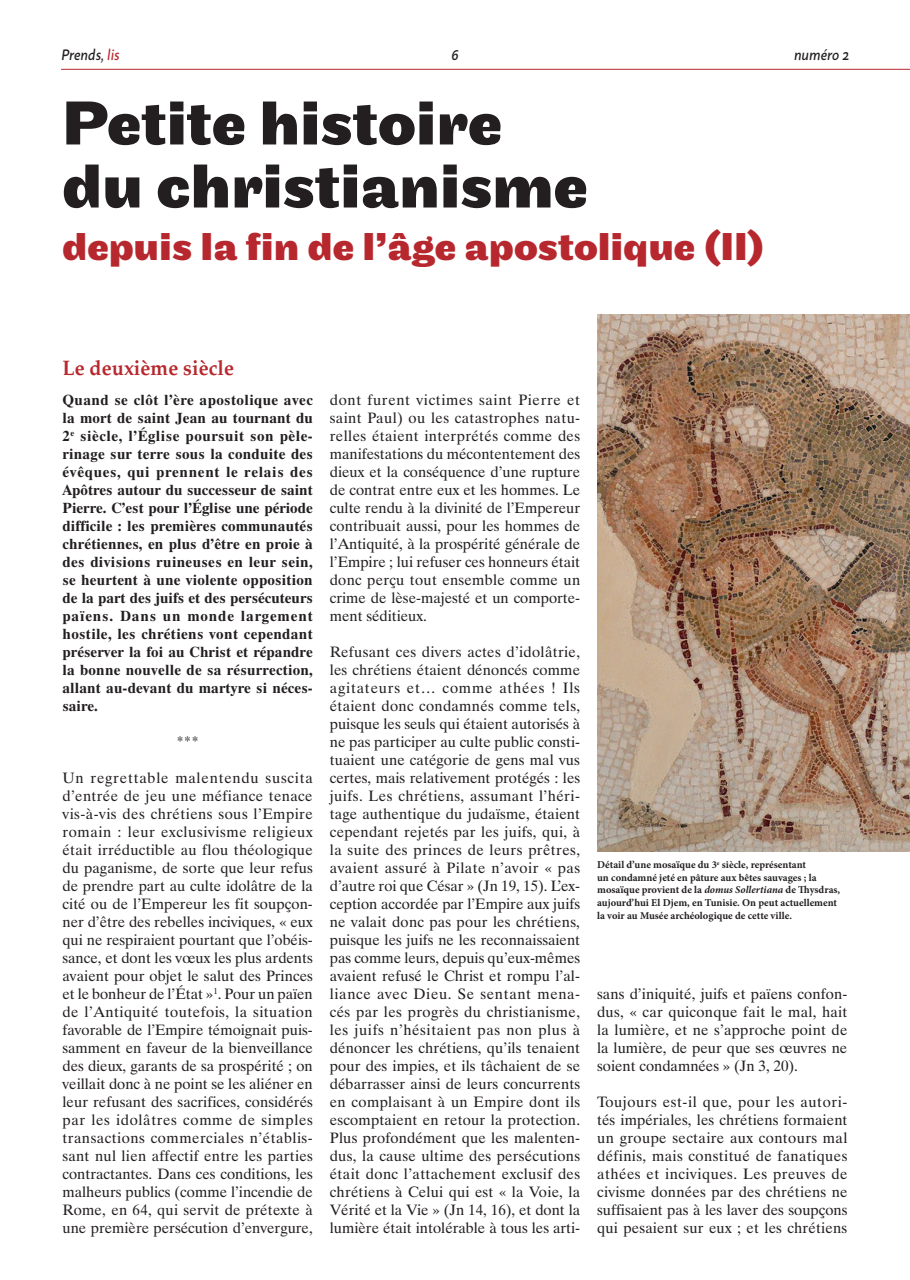
<style>
.page{position:relative;width:910px;height:1280px;background:#fff}
.page>*{position:absolute;margin:0;border:0;box-sizing:border-box;transform-origin:0 0}
.Titres{font:700 64.5px/63px "Maple";color:#231f20}
.Titres-2{font:700 40.5px "Maple";color:#b7282e}
.Titres_dans_textes{font:700 21px "Palatino";color:#b7282e;scale:.95 1}
.texte{font:15px/18px "Dutch 801 BT";color:#231f20;text-align:justify}
.texte-2{font:700 15px/18px "Dutch 801 BT";letter-spacing:.01em;color:#231f20;text-align:justify}
.t1{font:italic 500 15px "Macho";color:#231f20;scale:.95 1}
.t2{font:700 10.5px/12.6px "Minion Pro";color:#231f20}
.s1{color:#b7282e}
.s2{font-style:italic}
</style>
<div class="page">
<hr style="left:61px;top:69px;width:849px;height:1px;background:#b7282e">
<img style="left:597px;top:315px;width:313px;height:536px">
<p class="t1" style="left:61px;top:42px;width:63px">Prends, <span class="s1">lis</span></p>
<p class="t1" style="left:451px;top:42px;width:9px">6</p>
<p class="t1" style="left:794px;top:42px;width:59px">numéro 2</p>
<p class="Titres" style="left:63px;top:93px;width:527px">Petite histoire du christianisme</p>
<p class="Titres-2" style="left:63px;top:221px;width:703px">depuis la fin de l’âge apostolique (II)</p>
<p class="Titres_dans_textes" style="left:63px;top:356px;width:182px">Le deuxième siècle</p>
<p class="texte-2" style="left:63px;top:390px;width:252px">Quand se clôt l’ère apostolique avec la mort de saint Jean au tournant du 2<sup>e</sup> siècle, l’Église poursuit son pèle&shy;rinage sur terre sous la conduite des évêques, qui prennent le relais des Apôtres autour du successeur de saint Pierre. C’est pour l’Église une période difficile : les premières communautés chrétiennes, en plus d’être en proie à des divisions ruineuses en leur sein, se heurtent à une violente opposition de la part des juifs et des persécuteurs païens. Dans un monde largement hostile, les chrétiens vont cependant préserver la foi au Christ et répandre la bonne nouvelle de sa résurrection, allant au-devant du martyre si néces&shy;saire.</p>
<p class="texte" style="left:176px;top:732px;width:24px">***</p>
<p class="texte" style="left:63px;top:768px;width:252px">Un regrettable malentendu suscita d’entrée de jeu une méfiance tenace vis-à-vis des chrétiens sous l’Empire romain : leur exclusivisme religieux était irréductible au flou théologique du paganisme, de sorte que leur refus de prendre part au culte idolâtre de la cité ou de l’Empereur les fit soupçon&shy;ner d’être des rebelles inciviques, « eux qui ne respiraient pourtant que l’obéis&shy;sance, et dont les vœux les plus ardents avaient pour objet le salut des Princes et le bonheur de l’État »<sup>1</sup>. Pour un païen de l’Antiquité toutefois, la situation favorable de l’Empire témoignait puis&shy;samment en faveur de la bienveillance des dieux, garants de sa prospérité ; on veillait donc à ne point se les aliéner en leur refusant des sacrifices, considérés par les idolâtres comme de simples transactions commerciales n’établis&shy;sant nul lien affectif entre les parties contractantes. Dans ces conditions, les malheurs publics (comme l’incendie de Rome, en 64, qui servit de prétexte à une première persécution d’envergure,</p>
<p class="texte" style="left:330px;top:390px;width:252px">dont furent victimes saint Pierre et saint Paul) ou les catastrophes natu&shy;relles étaient interprétés comme des manifestations du mécontentement des dieux et la conséquence d’une rupture de contrat entre eux et les hommes. Le culte rendu à la divinité de l’Empereur contribuait aussi, pour les hommes de l’Antiquité, à la prospérité générale de l’Empire ; lui refuser ces honneurs était donc perçu tout ensemble comme un crime de lèse-majesté et un comporte&shy;ment séditieux.</p>
<p class="texte" style="left:330px;top:642px;width:252px">Refusant ces divers actes d’idolâtrie, les chrétiens étaient dénoncés comme agitateurs et… comme athées ! Ils étaient donc condamnés comme tels, puisque les seuls qui étaient autorisés à ne pas participer au culte public consti&shy;tuaient une catégorie de gens mal vus certes, mais relativement protégés : les juifs. Les chrétiens, assumant l’héri&shy;tage authentique du judaïsme, étaient cependant rejetés par les juifs, qui, à la suite des princes de leurs prêtres, avaient assuré à Pilate n’avoir « pas d’autre roi que César » (Jn 19, 15). L’ex&shy;ception accordée par l’Empire aux juifs ne valait donc pas pour les chrétiens, puisque les juifs ne les reconnaissaient pas comme leurs, depuis qu’eux-mêmes avaient refusé le Christ et rompu l’al&shy;liance avec Dieu. Se sentant mena&shy;cés par les progrès du christianisme, les juifs n’hésitaient pas non plus à dénoncer les chrétiens, qu’ils tenaient pour des impies, et ils tâchaient de se débarrasser ainsi de leurs concurrents en complaisant à un Empire dont ils escomptaient en retour la protection.<br>Plus profondément que les malenten&shy;dus, la cause ultime des persécutions était donc l’attachement exclusif des chrétiens à Celui qui est « la Voie, la Vérité et la Vie » (Jn 14, 16), et dont la lumière était intolérable à tous les arti-</p>
<p class="t2" style="left:597px;top:858px;width:245px">Détail d’une mosaïque du 3<sup>e</sup> siècle, représentant<br>un condamné jeté en pâture aux bêtes sauvages ; la mosaïque provient de la <span class="s2">domus Sollertiana</span> de Thysdras, aujourd’hui El Djem, en Tunisie. On peut actuellement la voir au Musée archéologique de cette ville.</p>
<p class="texte" style="left:597px;top:984px;width:252px">sans d’iniquité, juifs et païens confon&shy;dus, « car quiconque fait le mal, hait la lumière, et ne s’approche point de la lumière, de peur que ses œuvres ne soient condamnées » (Jn 3, 20).</p>
<p class="texte" style="left:597px;top:1092px;width:252px">Toujours est-il que, pour les autori&shy;tés impériales, les chrétiens formaient un groupe sectaire aux contours mal définis, mais constitué de fanatiques athées et inciviques. Les preuves de civisme données par des chrétiens ne suffisaient pas à les laver des soupçons qui pesaient sur eux ; et les chrétiens</p>
</div>
